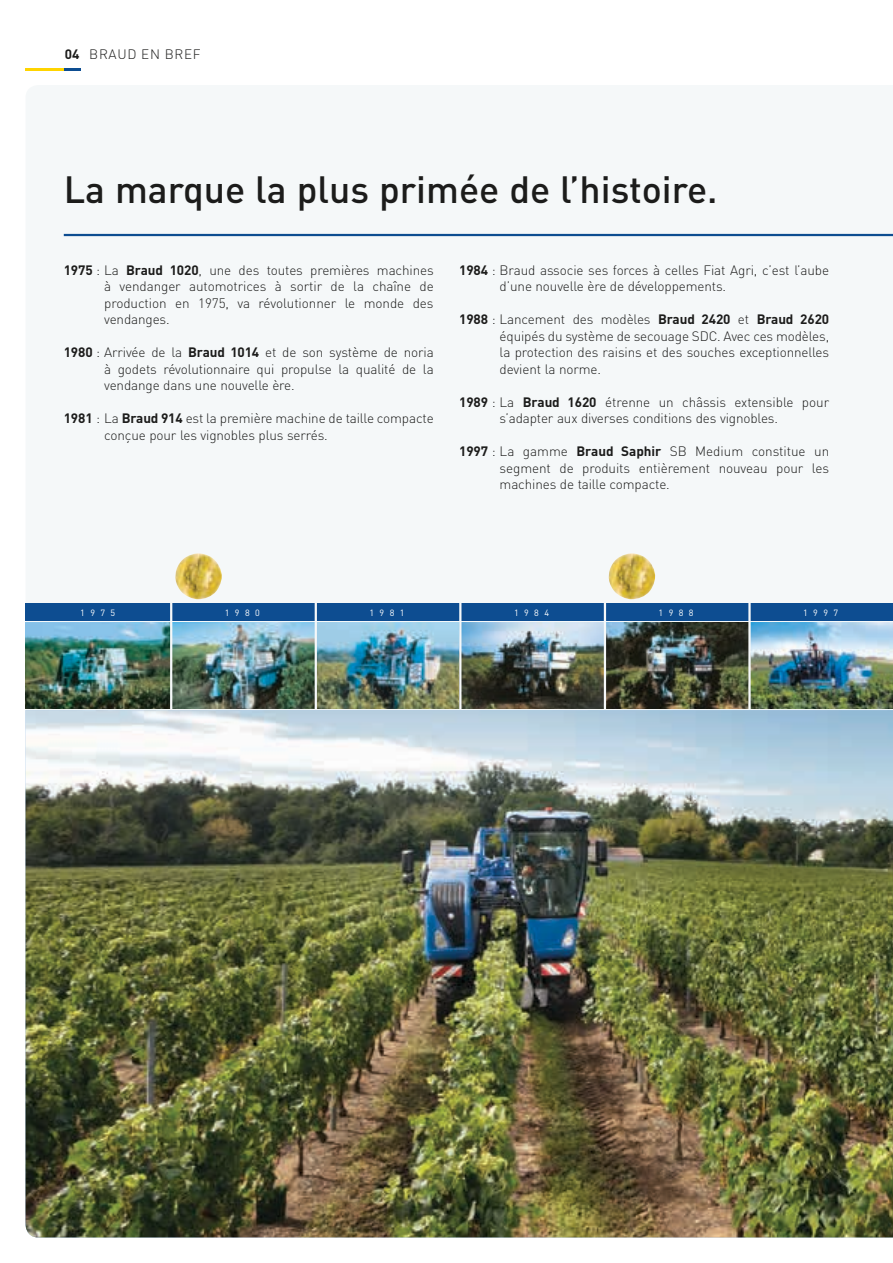
<style>
.page{position:relative;width:893px;height:1263px;background:#fff}
.page>*{position:absolute;margin:0;border:0;box-sizing:border-box;transform-origin:0 0}
.t1{font:500 37.5px "DIN";color:#1c1c1b}
.t2{font:300 13.5px/16.5px "DIN";letter-spacing:-.01em;color:#1c1c1b;text-align:justify}
.t3{font:300 13.5px "DIN";letter-spacing:.05em;color:#1c1c1b}
.t4{font:700 13.5px "DIN";color:#1c1c1b}
.t5{font:9px "DIN";letter-spacing:.6em;color:#fff}
.s1{font-weight:700}
</style>
<div class="page">
<svg style="left:26px;top:68px;width:55px;height:2px"></svg>
<div style="left:26px;top:233px;width:867px;height:476px;background:#f5f8f9"></div>
<img style="left:26px;top:710px;width:867px;height:527px">
<img style="left:751px;top:623px;width:142px;height:85px">
<div style="left:748px;top:604px;width:145px;height:17px;background:#0d4d91"></div>
<div style="left:604px;top:604px;width:144px;height:17px;background:#0d4d91"></div>
<img style="left:606px;top:623px;width:142px;height:85px">
<img style="left:317px;top:623px;width:142px;height:85px">
<div style="left:315px;top:604px;width:144px;height:17px;background:#0d4d91"></div>
<img style="left:461px;top:623px;width:143px;height:85px">
<div style="left:459px;top:604px;width:145px;height:17px;background:#0d4d91"></div>
<img style="left:172px;top:623px;width:143px;height:85px">
<div style="left:170px;top:604px;width:145px;height:17px;background:#0d4d91"></div>
<img style="left:26px;top:623px;width:144px;height:85px">
<div style="left:26px;top:604px;width:144px;height:17px;background:#0d4d91"></div>
<hr style="left:748px;top:603px;width:3px;height:106px;background:#f5f8f9">
<hr style="left:604px;top:603px;width:2px;height:106px;background:#f5f8f9">
<hr style="left:459px;top:603px;width:2px;height:106px;background:#f5f8f9">
<hr style="left:315px;top:603px;width:2px;height:106px;background:#f5f8f9">
<hr style="left:170px;top:603px;width:2px;height:106px;background:#f5f8f9">
<hr style="left:64px;top:234px;width:829px;height:2px;background:#0d4d91">
<img style="left:609px;top:553px;width:46px;height:46px">
<img style="left:175px;top:553px;width:47px;height:46px">
<p class="t4" style="left:65px;top:45px;width:16px">04</p>
<p class="t3" style="left:89px;top:45px;width:113px">BRAUD EN BREF</p>
<h1 class="t1" style="left:64px;top:166px;width:655px">La marque la plus primée de l’histoire.</h1>
<p class="t2" style="left:104px;top:262px;width:331px;text-indent:-40px"><span class="s1">1975</span> : La <span class="s1">Braud 1020</span>, une des toutes premières machines à vendanger automotrices à sortir de la chaîne de production en 1975, va révolutionner le monde des vendanges.</p>
<p class="t2" style="left:104px;top:344px;width:331px;text-indent:-40px"><span class="s1">1980</span> : Arrivée de la <span class="s1">Braud 1014</span> et de son système de noria à godets révolutionnaire qui propulse la qualité de la vendange dans une nouvelle ère.</p>
<p class="t2" style="left:104px;top:410px;width:331px;text-indent:-40px"><span class="s1">1981</span> : La <span class="s1">Braud 914</span> est la première machine de taille compacte conçue pour les vignobles plus serrés.</p>
<p class="t2" style="left:500px;top:261px;width:331px;text-indent:-40px"><span class="s1">1984</span> : Braud associe ses forces à celles Fiat Agri, c’est l’aube d’une nouvelle ère de développements.</p>
<p class="t2" style="left:500px;top:311px;width:331px;text-indent:-40px"><span class="s1">1988</span> : Lancement des modèles <span class="s1">Braud 2420</span> et <span class="s1">Braud 2620 </span>équipés du système de secouage SDC. Avec ces modèles, la protection des raisins et des souches exceptionnelles devient la norme.</p>
<p class="t2" style="left:500px;top:393px;width:331px;text-indent:-40px"><span class="s1">1989</span> : La <span class="s1">Braud 1620</span> étrenne un châssis extensible pour s’adapter aux diverses conditions des vignobles.</p>
<p class="t2" style="left:500px;top:443px;width:331px;text-indent:-40px"><span class="s1">1997</span> : La gamme <span class="s1">Braud Saphir</span> SB Medium constitue un segment de produits entièrement nouveau pour les machines de taille compacte.</p>
<p class="t5" style="left:80px;top:607px;width:36px">1975</p>
<p class="t5" style="left:225px;top:607px;width:36px">1980</p>
<p class="t5" style="left:369px;top:607px;width:36px">1981</p>
<p class="t5" style="left:514px;top:607px;width:36px">1984</p>
<p class="t5" style="left:659px;top:607px;width:36px">1988</p>
<p class="t5" style="left:803px;top:607px;width:36px">1997</p>
</div>
